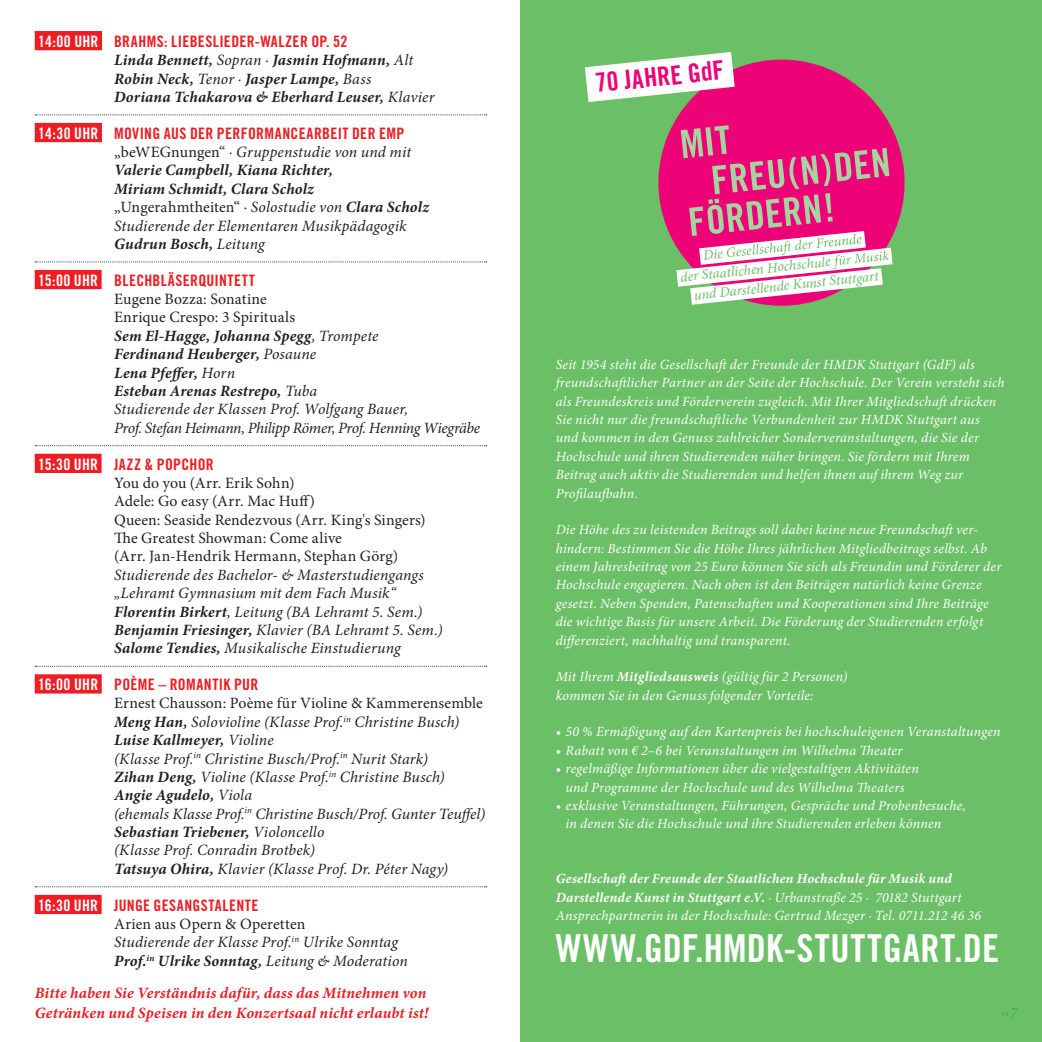
<style>
.page{position:relative;width:1042px;height:1042px;background:#fff}
.page>*{position:absolute;margin:0;border:0;box-sizing:border-box;transform-origin:0 0}
.t1{font:38.5px "Trade Gothic Bold Cond Twenty";letter-spacing:.02em;color:#fff}
.t2{font:26.25px "Trade Gothic Bold Cond Twenty";color:#ed0277}
.t3{font:italic 15.75px/18.4px "Minion Pro";letter-spacing:.01em;color:#231f20}
.t4{font:italic 15.75px/18.4px "Minion Pro";letter-spacing:-.015em;color:#231f20}
.t5{font:15.75px "Trade Gothic Bold Cond Twenty";letter-spacing:.025em;color:#ee1d23}
.t6{font:15.75px/18.4px "Minion Pro";letter-spacing:.01em;color:#231f20}
.t7{font:italic 700 15.75px/18.4px "Minion Pro";letter-spacing:.015em;color:#231f20}
.t8{font:italic 700 15.75px/19.2px "Minion Pro";letter-spacing:.015em;color:#ee1d23}
.t9{font:italic 14.17px/19.4px "Minion Pro";color:#6bc067}
.t10{font:italic 14px/18.4px "Minion Pro";letter-spacing:.015em;color:#fff}
.t11{font:italic 14px "Minion Pro";color:#23b24b}
.s1{color:#fff}
.s2{font-weight:400}
.s3{font-style:normal}
.s4{font-weight:700}
</style>
<div class="page">
<div style="left:521px;top:0;width:521px;height:1042px;background:#6bc067"></div>
<svg style="left:658px;top:59px;width:247px;height:162px;background:#d3357a"></svg>
<svg style="left:584px;top:52px;width:187px;height:71px"></svg>
<svg style="left:664px;top:221px;width:235px;height:85px"></svg>
<div style="left:35px;top:31px;width:67px;height:19px;background:#ee1d23"></div>
<div style="left:35px;top:123px;width:67px;height:19px;background:#ee1d23"></div>
<div style="left:35px;top:270px;width:67px;height:19px;background:#ee1d23"></div>
<div style="left:35px;top:454px;width:67px;height:19px;background:#ee1d23"></div>
<div style="left:35px;top:674px;width:67px;height:19px;background:#ee1d23"></div>
<div style="left:35px;top:895px;width:67px;height:19px;background:#ee1d23"></div>
<svg style="left:35px;top:114px;width:452px;height:1px"></svg>
<svg style="left:35px;top:261px;width:452px;height:1px"></svg>
<svg style="left:35px;top:445px;width:452px;height:1px"></svg>
<svg style="left:35px;top:666px;width:452px;height:1px"></svg>
<svg style="left:35px;top:886px;width:452px;height:1px"></svg>
<p class="t5" style="left:38px;top:32px;width:311px"><span class="s1">14:00 UHR</span> BRAHMS: LIEBESLIEDER-WALZER OP. 52</p>
<p class="t7" style="left:114px;top:51px;width:322px">Linda Bennett, <span class="s2">Sopran ·</span> Jasmin Hofmann, <span class="s2">Alt<br></span>Robin Neck, <span class="s2">Tenor ·</span> Jasper Lampe, <span class="s2">Bass<br></span>Doriana Tchakarova &amp; Eberhard Leuser, <span class="s2">Klavier</span></p>
<p class="t5" style="left:38px;top:123px;width:367px"><span class="s1">14:30 UHR</span> MOVING AUS DER PERFORMANCEARBEIT DER EMP</p>
<p class="t3" style="left:114px;top:143px;width:316px"><span class="s3">„beWEGnungen“</span> · Gruppenstudie von und mit <span class="s4">Valerie Campbell, Kiana Richter,<br>Miriam Schmidt, Clara Scholz </span><span class="s3">„Ungerahmtheiten“</span> · Solostudie von <span class="s4">Clara Scholz </span>Studierende der Elementaren Musikpädagogik <span class="s4">Gudrun Bosch,</span> Leitung</p>
<p class="t5" style="left:38px;top:270px;width:218px"><span class="s1">15:00 UHR</span> BLECHBLÄSERQUINTETT</p>
<p class="t4" style="left:114px;top:290px;width:367px"><span class="s3">Eugene Bozza: Sonatine<br>Enrique Crespo: 3 Spirituals<br></span><span class="s4">Sem El-Hagge, Johanna Spegg</span>, Trompete<br><span class="s4">Ferdinand Heuberger,</span> Posaune<br><span class="s4">Lena Pfeffer,</span> Horn<br><span class="s4">Esteban Arenas Restrepo,</span> Tuba<br>Studierende der Klassen Prof. Wolfgang Bauer,<br>Prof. Stefan Heimann, Philipp Römer, Prof. Henning Wiegräbe</p>
<p class="t5" style="left:38px;top:454px;width:177px"><span class="s1">15:30 UHR</span> JAZZ &amp; POPCHOR</p>
<p class="t6" style="left:114px;top:474px;width:313px">You do you (Arr. Erik Sohn)<br>Adele: Go easy (Arr. Mac Huff)<br>Queen: Seaside Rendezvous (Arr. King's Singers)<br>The Greatest Showman: Come alive<br>(Arr. Jan-Hendrik Hermann, Stephan Görg)</p>
<p class="t3" style="left:114px;top:565px;width:330px">Studierende des Bachelor- &amp; Masterstudiengangs „Lehramt Gymnasium mit dem Fach Musik“ <span class="s4">Florentin Birkert</span>, Leitung (BA Lehramt 5. Sem.)<br><span class="s4">Benjamin Friesinger,</span> Klavier (BA Lehramt 5. Sem.)<br><span class="s4">Salome Tendies,</span> Musikalische Einstudierung</p>
<p class="t5" style="left:38px;top:675px;width:222px"><span class="s1">16:00 UHR</span> POÈME – ROMANTIK PUR</p>
<p class="t3" style="left:114px;top:694px;width:373px"><span class="s3">Ernest Chausson: Poème für Violine &amp; Kammerensemble </span><span class="s4">Meng Han,</span> Solovioline (Klasse Prof.<sup>in</sup> Christine Busch)<br><span class="s4">Luise Kallmeyer,</span> Violine<br>(Klasse Prof.<sup>in</sup> Christine Busch/Prof.<sup>in</sup> Nurit Stark)<br><span class="s4">Zihan Deng,</span> Violine (Klasse Prof.<sup>in</sup> Christine Busch)<br><span class="s4">Angie Agudelo,</span> Viola<br>(ehemals Klasse Prof.<sup>in</sup> Christine Busch/Prof. Gunter Teuffel)<br><span class="s4">Sebastian Triebener,</span> Violoncello<br>(Klasse Prof. Conradin Brotbek)<br><span class="s4">Tatsuya Ohira,</span> Klavier (Klasse Prof. Dr. Péter Nagy)</p>
<p class="t5" style="left:38px;top:895px;width:222px"><span class="s1">16:30 UHR</span> JUNGE GESANGSTALENTE</p>
<p class="t3" style="left:114px;top:915px;width:295px"><span class="s3">Arien aus Opern &amp; Operetten<br></span>Studierende der Klasse Prof.<sup>in</sup> Ulrike Sonntag<br><span class="s4">Prof.</span><sup>in</sup> <span class="s4">Ulrike Sonntag,</span> Leitung &amp; Moderation</p>
<p class="t8" style="left:35px;top:983px;width:395px">Bitte haben Sie Verständnis dafür, dass das Mitnehmen von<br>Getränken und Speisen in den Konzertsaal nicht erlaubt ist!</p>
<h2 class="t2" style="left:593px;top:67px;width:131px;rotate:-6deg">70 JAHRE GdF</h2>
<p class="t9" style="left:691px;top:266px;width:187px;text-indent:-12px;rotate:-6deg">der Staatlichen Hochschule<br>und Darstellende Kunst Stuttgart</p>
<p class="t10" style="left:556px;top:355px;width:450px">Seit 1954 steht die Gesellschaft der Freunde der HMDK Stuttgart (GdF) als freundschaftlicher Partner an der Seite der Hochschule. Der Verein versteht sich als Freundeskreis und Förderverein zugleich. Mit Ihrer Mitgliedschaft drücken Sie nicht nur die freundschaftliche Verbundenheit zur HMDK Stuttgart aus und kommen in den Genuss zahlreicher Sonderveranstaltungen, die Sie der Hochschule und ihren Studierenden näher bringen. Sie fördern mit Ihrem Beitrag auch aktiv die Studierenden und helfen ihnen auf ihrem Weg zur Profilaufbahn.</p>
<p class="t10" style="left:556px;top:520px;width:447px">Die Höhe des zu leistenden Beitrags soll dabei keine neue Freundschaft ver&shy;hindern: Bestimmen Sie die Höhe Ihres jährlichen Mitgliedbeitrags selbst. Ab einem Jahresbeitrag von 25 Euro können Sie sich als Freundin und Förderer der Hochschule engagieren. Nach oben ist den Beiträgen natürlich keine Grenze gesetzt. Neben Spenden, Patenschaften und Kooperationen sind Ihre Beiträge die wichtige Basis für unsere Arbeit. Die Förderung der Studierenden erfolgt differenziert, nachhaltig und transparent.</p>
<p class="t10" style="left:556px;top:667px;width:293px">Mit Ihrem <span class="s4">Mitgliedsausweis</span> (gültig für 2 Personen) kommen Sie in den Genuss folgender Vorteile:</p>
<p class="t10" style="left:556px;top:723px;width:446px">• 50 % Ermäßigung auf den Kartenpreis bei hochschuleigenen Veranstaltungen</p>
<p class="t10" style="left:556px;top:741px;width:348px">• Rabatt von € 2–6 bei Veranstaltungen im Wilhelma Theater</p>
<p class="t10" style="left:556px;top:759px;width:364px;text-align:center">• regelmäßige Informationen über die vielgestaltigen Aktivitäten und Programme der Hochschule und des Wilhelma Theaters</p>
<p class="t10" style="left:566px;top:796px;width:402px;text-indent:-10px">• exklusive Veranstaltungen, Führungen, Gespräche und Probenbesuche, in denen Sie die Hochschule und ihre Studierenden erleben können</p>
<p class="t10" style="left:556px;top:870px;width:427px"><span class="s4">Gesellschaft der Freunde der Staatlichen Hochschule für Musik und<br>Darstellende Kunst in Stuttgart e.V.</span> · Urbanstraße 25 · 70182 Stuttgart<br>Ansprechpartnerin in der Hochschule: Gertrud Mezger · Tel. 0711.212 46 36</p>
<h1 class="t1" style="left:556px;top:925px;width:445px">WWW.GDF.HMDK-STUTTGART.DE</h1>
<p class="t11" style="left:1001px;top:1003px;width:18px">››7</p>
</div>
